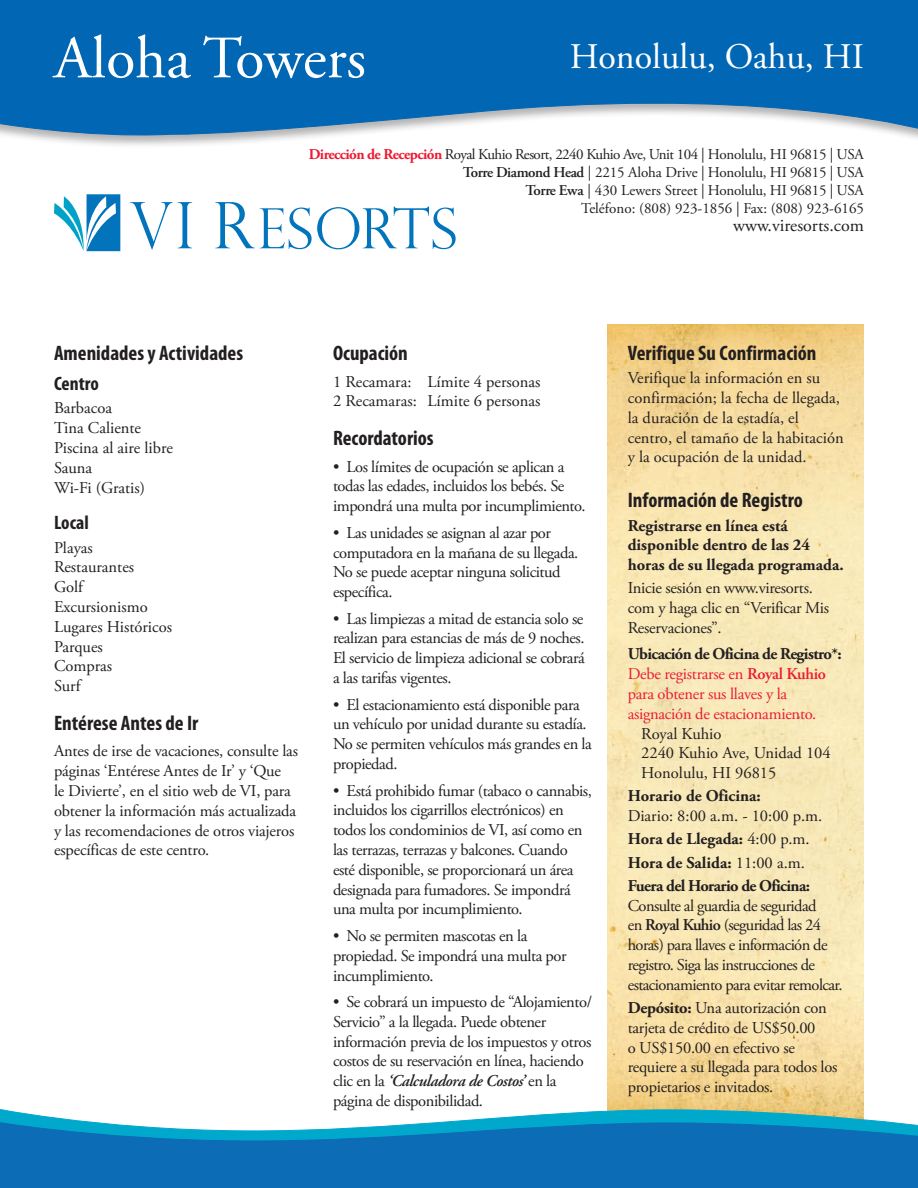
<style>
.page{position:relative;width:918px;height:1188px;background:#fff}
.page>*{position:absolute;margin:0;border:0;box-sizing:border-box;transform-origin:0 0}
.t1{font:60px "Adobe Garamond Pro";color:#fff}
.t2{font:36px "Adobe Garamond Pro";color:#fff}
.t3{font:700 condensed 21px "Myriad Pro";color:#231f20}
.t4{font:700 condensed 19.5px "Myriad Pro";color:#231f20}
.t5{font:18px "Adobe Garamond Pro";color:#231f20}
.t6{font:16.5px/19.8px "Adobe Garamond Pro";letter-spacing:-.025em;color:#231f20}
.t7{font:16.5px/19.8px "Adobe Garamond Pro";color:#231f20}
.t8{font:16.5px/19.8px "Adobe Garamond Pro";letter-spacing:-.015em;color:#ed1a33}
.t9{font:700 16.5px/23.2px "Adobe Garamond Pro";letter-spacing:-.025em;color:#231f20}
.t10{font:700 16.5px/19.8px "Adobe Garamond Pro";color:#231f20}
.t11{font:15px/18px "Adobe Garamond Pro";letter-spacing:-.015em;color:#231f20;text-align:right}
.s1{font-weight:700;color:#ed1a33}
.s2{font-weight:600}
.s3{font-weight:600;font-style:italic}
.s4{font-weight:700;color:#231f20}
.s5{font-weight:400}
.s6{font-weight:700}
</style>
<div class="page">
<div style="left:0;top:0;width:918px;height:149px;background:#231f20;opacity:.34"></div>
<svg style="left:0;top:0;width:918px;height:139px;background:#2278ba"></svg>
<img style="left:608px;top:324px;width:256px;height:783px">
<svg style="left:0;top:1107px;width:870px;height:13px"></svg>
<svg style="left:0;top:1120px;width:918px;height:68px;background:#1579bb"></svg>
<svg style="left:54px;top:194px;width:66px;height:57px"></svg>
<svg style="left:130px;top:202px;width:62px;height:48px"></svg>
<svg style="left:215px;top:202px;width:241px;height:47px"></svg>
<h1 class="t1" style="left:54px;top:22px;width:313px">Aloha Towers</h1>
<h2 class="t2" style="left:570px;top:35px;width:296px">Honolulu, Oahu, HI</h2>
<p class="t11" style="left:309px;top:146px;width:557px"><span class="s1">Dirección de Recepción</span> Royal Kuhio Resort, 2240 Kuhio Ave, Unit 104 | Honolulu, HI 96815 | USA <span class="s2">Torre Diamond Head</span> | 2215 Aloha Drive | Honolulu, HI 96815 | USA<br><span class="s2">Torre Ewa</span> | 430 Lewers Street | Honolulu, HI 96815 | USA<br>Teléfono: (808) 923-1856 | Fax: (808) 923-6165</p>
<p class="t5" style="left:733px;top:215px;width:132px">www.viresorts.com</p>
<p class="t3" style="left:54px;top:340px;width:191px">Amenidades y Actividades</p>
<p class="t4" style="left:54px;top:371px;width:46px">Centro</p>
<p class="t7" style="left:54px;top:399px;width:120px">Barbacoa<br>Tina Caliente<br>Piscina al aire libre<br>Sauna<br>Wi-Fi (Gratis)</p>
<p class="t4" style="left:54px;top:511px;width:36px">Local</p>
<p class="t7" style="left:54px;top:538px;width:120px">Playas<br>Restaurantes<br>Golf<br>Excursionismo<br>Lugares Históricos<br>Parques<br>Compras<br>Surf</p>
<p class="t3" style="left:54px;top:710px;width:146px">Entérese Antes de Ir</p>
<p class="t6" style="left:54px;top:742px;width:246px">Antes de irse de vacaciones, consulte las páginas ‘Entérese Antes de Ir’ y ‘Que<br>le Divierte’, en el sitio web de VI, para obtener la información más actualizada y las recomendaciones de otros viajeros específicas de este centro.</p>
<p class="t3" style="left:333px;top:340px;width:76px">Ocupación</p>
<p class="t7" style="left:333px;top:372px;width:209px">1 Recamara: Límite 4 personas<br>2 Recamaras: Límite 6 personas</p>
<p class="t3" style="left:333px;top:425px;width:102px">Recordatorios</p>
<p class="t6" style="left:333px;top:457px;width:254px">• Los límites de ocupación se aplican a todas las edades, incluidos los bebés. Se impondrá una multa por incumplimiento.</p>
<p class="t6" style="left:333px;top:523px;width:247px">• Las unidades se asignan al azar por computadora en la mañana de su llegada.<br>No se puede aceptar ninguna solicitud específica.</p>
<p class="t6" style="left:333px;top:609px;width:253px;text-align:justify">• Las limpiezas a mitad de estancia solo se realizan para estancias de más de 9 noches.<br>El servicio de limpieza adicional se cobrará a las tarifas vigentes.</p>
<p class="t6" style="left:333px;top:695px;width:260px">• El estacionamiento está disponible para un vehículo por unidad durante su estadía.<br>No se permiten vehículos más grandes en la propiedad.</p>
<p class="t6" style="left:333px;top:781px;width:260px">• Está prohibido fumar (tabaco o cannabis, incluidos los cigarrillos electrónicos) en todos los condominios de VI, así como en las terrazas, terrazas y balcones. Cuando esté disponible, se proporcionará un área designada para fumadores. Se impondrá una multa por incumplimiento.</p>
<p class="t6" style="left:333px;top:926px;width:235px">• No se permiten mascotas en la propiedad. Se impondrá una multa por incumplimiento.</p>
<p class="t6" style="left:333px;top:993px;width:261px">• Se cobrará un impuesto de “Alojamiento/ Servicio” a la llegada. Puede obtener información previa de los impuestos y otros costos de su reservación en línea, haciendo clic en la <span class="s3">‘Calculadora de Costos’</span> en la página de disponibilidad.</p>
<p class="t3" style="left:628px;top:340px;width:190px">Verifique Su Confirmación</p>
<p class="t7" style="left:628px;top:369px;width:218px">Verifique la información en su confirmación; la fecha de llegada, la duración de la estadía, el centro, el tamaño de la habitación y la ocupación de la unidad.</p>
<p class="t3" style="left:628px;top:487px;width:177px">Información de Registro</p>
<p class="t10" style="left:628px;top:516px;width:217px">Registrarse en línea está disponible dentro de las 24 horas de su llegada programada.</p>
<p class="t6" style="left:628px;top:579px;width:203px">Inicie sesión en www.viresorts. com y haga clic en “Verificar Mis<br>Reservaciones”.</p>
<p class="t8" style="left:628px;top:645px;width:216px"><span class="s4">Ubicación de Oficina de Registro*:<br></span>Debe registrarse en <span class="s2">Royal Kuhio </span>para obtener sus llaves y la asignación de estacionamiento.</p>
<p class="t7" style="left:641px;top:724px;width:191px">Royal Kuhio<br>2240 Kuhio Ave, Unidad 104<br>Honolulu, HI 96815</p>
<p class="t10" style="left:628px;top:787px;width:135px">Horario de Oficina:</p>
<p class="t9" style="left:628px;top:805px;width:196px"><span class="s5">Diario: 8:00 a.m. - 10:00 p.m.<br></span>Hora de Llegada: <span class="s5">4:00 p.m.<br></span>Hora de Salida: <span class="s5">11:00 a.m.<br></span>Fuera del Horario de Oficina:</p>
<p class="t6" style="left:628px;top:896px;width:216px">Consulte al guardia de seguridad<br>en <span class="s2">Royal Kuhio</span> (seguridad las 24 horas) para llaves e información de registro. Siga las instrucciones de estacionamiento para evitar remolcar.</p>
<p class="t6" style="left:628px;top:998px;width:211px"><span class="s6">Depósito:</span> Una autorización con tarjeta de crédito de US$50.00<br>o US$150.00 en efectivo se requiere a su llegada para todos los propietarios e invitados.</p>
</div>
